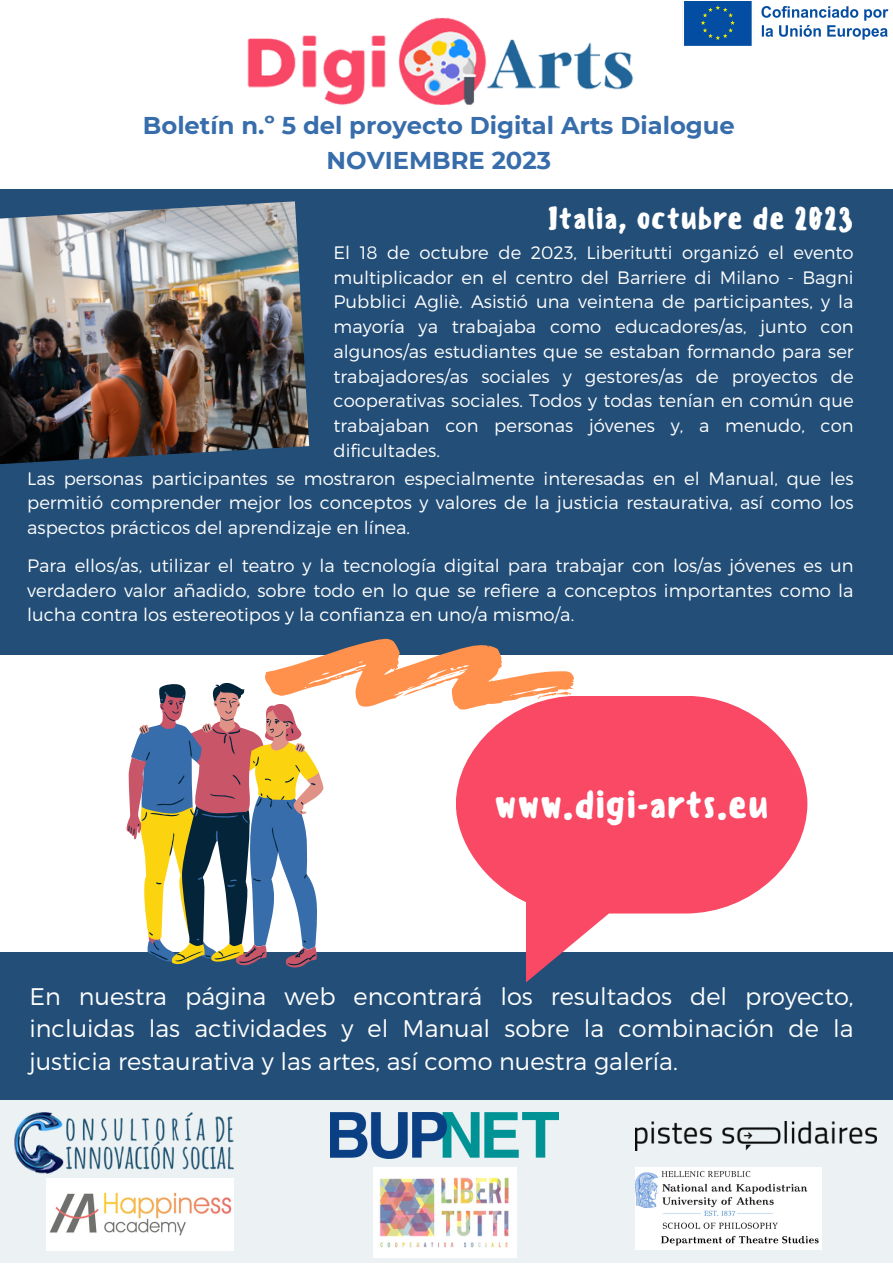
<style>
.page{position:relative;width:893px;height:1264px;background:#fff}
.page>*{position:absolute;margin:0;border:0;box-sizing:border-box;transform-origin:0 0}
.t1{font:500 37.5px "Sensei";color:#fff}
.t2{font:500 30px "Sensei";color:#fff}
.t3{font:700 24.3px "Montserrat";color:#386dab}
.t4{font:300 24px/32.5px "Montserrat";color:#fff;text-align:justify}
.t5{font:300 18px/24.8px "Montserrat";color:#fff;text-align:justify}
</style>
<div class="page">
<div style="left:0;top:952px;width:892px;height:153px;background:#224e78"></div>
<div style="left:0;top:189px;width:892px;height:465px;background:#224e78"></div>
<img style="left:247px;top:17px;width:387px;height:88px">
<img style="left:682px;top:1px;width:207px;height:44px">
<div style="left:0;top:1100px;width:892px;height:162px;background:#ecf2f4"></div>
<img style="left:14px;top:1112px;width:220px;height:61px">
<img style="left:46px;top:1178px;width:188px;height:72px">
<img style="left:330px;top:1112px;width:228px;height:46px">
<img style="left:373px;top:1167px;width:143px;height:90px">
<img style="left:636px;top:1121px;width:240px;height:29px">
<img style="left:636px;top:1167px;width:185px;height:82px">
<img style="left:0;top:201px;width:309px;height:264px">
<svg style="left:574px;top:696px;width:233px;height:217px;background:#f95d76"></svg>
<svg style="left:138px;top:638px;width:436px;height:327px"></svg>
<svg style="left:128px;top:682px;width:188px;height:283px"></svg>
<p class="t3" style="left:143px;top:111px;width:593px">Boletín n.º 5 del proyecto Digital Arts Dialogue</p>
<p class="t3" style="left:326px;top:146px;width:226px">NOVIEMBRE 2023</p>
<p class="t2" style="left:547px;top:200px;width:308px">Italia, octubre de 2023</p>
<p class="t5" style="left:333px;top:239px;width:521px">El 18 de octubre de 2023, Liberitutti organizó el evento multiplicador en el centro del Barriere di Milano - Bagni Pubblici Agliè. Asistió una veintena de participantes, y la mayoría ya trabajaba como educadores/as, junto con algunos/as estudiantes que se estaban formando para ser trabajadores/as sociales y gestores/as de proyectos de cooperativas sociales. Todos y todas tenían en común que trabajaban con personas jóvenes y, a menudo, con dificultades.</p>
<p class="t5" style="left:27px;top:465px;width:827px">Las personas participantes se mostraron especialmente interesadas en el Manual, que les permitió comprender mejor los conceptos y valores de la justicia restaurativa, así como los aspectos prácticos del aprendizaje en línea.</p>
<p class="t5" style="left:27px;top:553px;width:827px">Para ellos/as, utilizar el teatro y la tecnología digital para trabajar con los/as jóvenes es un verdadero valor añadido, sobre todo en lo que se refiere a conceptos importantes como la lucha contra los estereotipos y la confianza en uno/a mismo/a.</p>
<p class="t1" style="left:494px;top:782px;width:276px">www.digi-arts.eu</p>
<p class="t4" style="left:29px;top:978px;width:825px">En nuestra página web encontrará los resultados del proyecto, incluidas las actividades y el Manual sobre la combinación de la justicia restaurativa y las artes, así como nuestra galería.</p>
</div>
